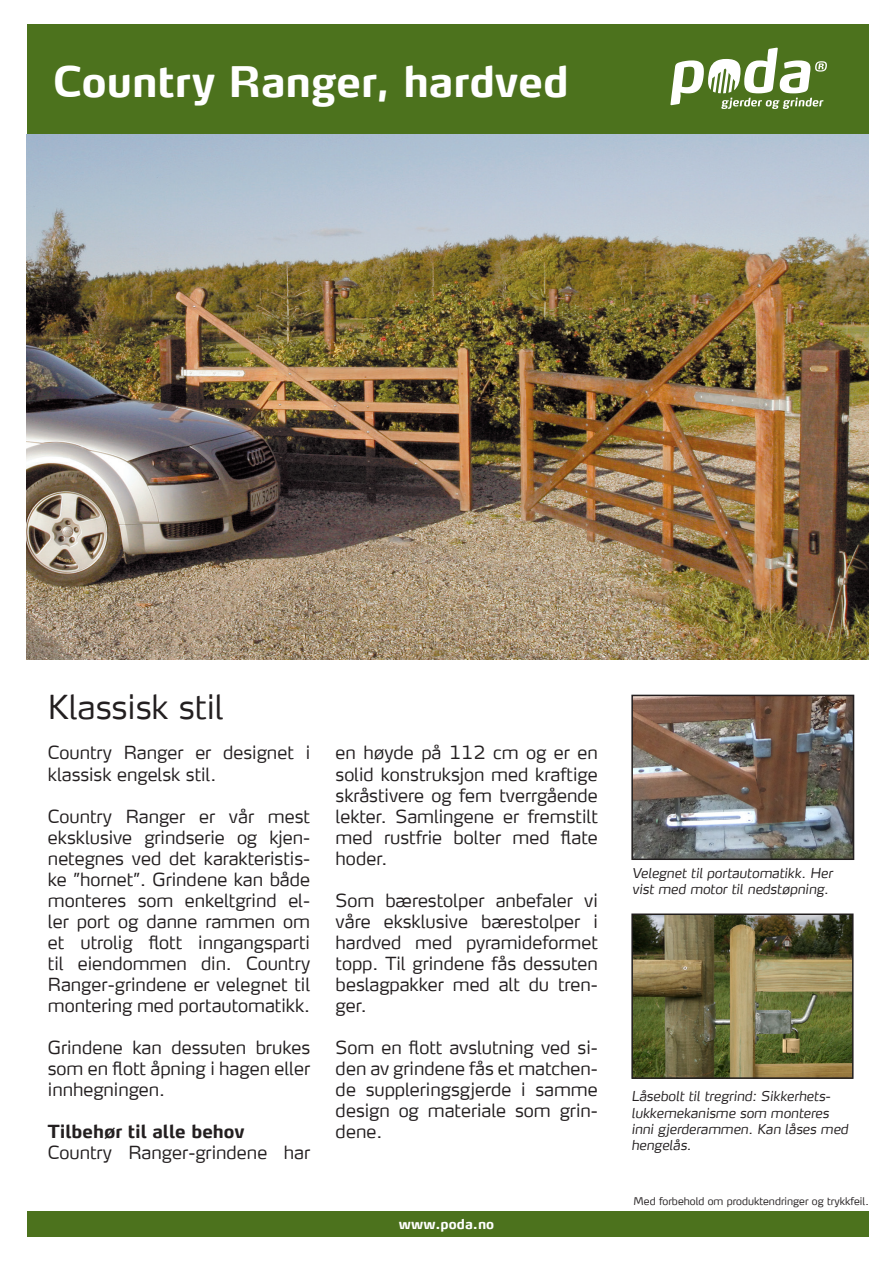
<style>
.page{position:relative;width:893px;height:1263px;background:#fff}
.page>*{position:absolute;margin:0;border:0;box-sizing:border-box;transform-origin:0 0}
.t1{font:700 42px "Max TF";color:#fff}
.t2{font:300 33px "Max TF";color:#231f20}
.t3{font:300 18px/21px "Max TF";color:#231f20;text-align:justify}
.t4{font:700 18px "Max TF";color:#231f20}
.t5{font:italic 300 13.5px/16.2px "Max TF";color:#231f20}
.t6{font:700 13.5px "Max";letter-spacing:.005em;color:#fff}
.t7{font:300 10.5px "Max";color:#231f20}
</style>
<div class="page">
<div style="left:27px;top:24px;width:842px;height:110px;background:#4c721d"></div>
<svg style="left:670px;top:48px;width:157px;height:61px"></svg>
<div style="left:27px;top:1211px;width:842px;height:26px;background:#4c721d"></div>
<img style="left:27px;top:135px;width:842px;height:524px">
<img style="left:634px;top:698px;width:217px;height:159px">
<div style="left:631px;top:695px;width:223px;height:165px;border:2px solid #231f20"></div>
<img style="left:634px;top:916px;width:216px;height:160px">
<div style="left:631px;top:913px;width:222px;height:166px;border:2px solid #231f20"></div>
<p class="t1" style="left:53px;top:55px;width:517px">Country Ranger, hardved</p>
<p class="t2" style="left:48px;top:686px;width:177px">Klassisk stil</p>
<p class="t3" style="left:48px;top:742px;width:264px">Country Ranger er designet i klassisk engelsk stil.</p>
<p class="t3" style="left:48px;top:805px;width:264px">Country Ranger er vår mest eksklusive grindserie og kjen&shy;netegnes ved det karakteristis&shy;ke ”hornet”. Grindene kan både monteres som enkeltgrind el&shy;ler port og danne rammen om et utrolig flott inngangsparti til eiendommen din. Country Ranger-grindene er velegnet til montering med portautomatikk.</p>
<p class="t3" style="left:48px;top:1036px;width:264px">Grindene kan dessuten brukes som en flott åpning i hagen eller innhegningen.</p>
<p class="t4" style="left:48px;top:1119px;width:198px">Tilbehør til alle behov</p>
<p class="t3" style="left:48px;top:1141px;width:264px">Country Ranger-grindene har</p>
<p class="t3" style="left:336px;top:742px;width:264px">en høyde på 112 cm og er en solid konstruksjon med kraftige skråstivere og fem tverrgående lekter. Samlingene er fremstilt med rustfrie bolter med flate hoder.</p>
<p class="t3" style="left:336px;top:889px;width:264px">Som bærestolper anbefaler vi våre eksklusive bærestolper i hardved med pyramideformet topp. Til grindene fås dessuten beslagpakker med alt du tren&shy;ger.</p>
<p class="t3" style="left:336px;top:1036px;width:264px">Som en flott avslutning ved si&shy;den av grindene fås et matchen&shy;de suppleringsgjerde i samme design og materiale som grin&shy;dene.</p>
<p class="t6" style="left:399px;top:1215px;width:97px">www.poda.no</p>
<p class="t5" style="left:632px;top:864px;width:202px">Velegnet til portautomatikk. Her vist med motor til nedstøpning.</p>
<p class="t5" style="left:631px;top:1088px;width:218px">Låsebolt til tregrind: Sikkerhets&shy;lukkemekanisme som monteres inni gjerderammen. Kan låses med hengelås.</p>
<p class="t7" style="left:634px;top:1194px;width:237px">Med forbehold om produktendringer og trykkfeil.</p>
</div>
